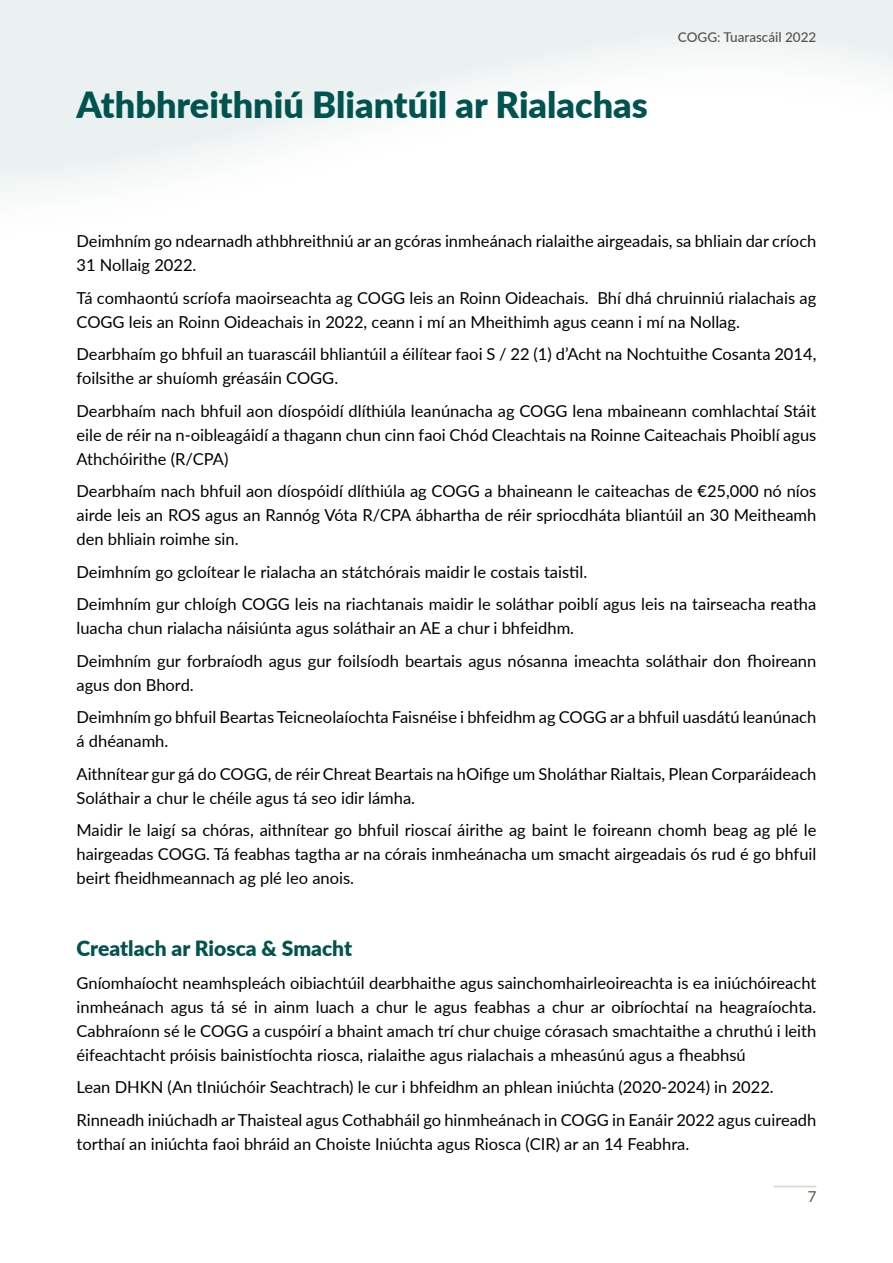
<style>
.page{position:relative;width:893px;height:1263px;background:#fff}
.page>*{position:absolute;margin:0;border:0;box-sizing:border-box;transform-origin:0 0}
.t1{font:900 36px "Lato";color:#00534f}
.t2{font:900 21px "Lato";color:#00534f}
.t3{font:16.5px/24px "Lato";color:#000}
.t4{font:15px "Lato";color:#53534a}
.t5{font:500 13.5px "Lato";color:#53534a}
</style>
<div class="page">
<hr style="left:774px;top:1186px;width:42px;height:1px;background:#d9d2ca">
<h1 class="t1" style="left:77px;top:78px;width:573px">Athbhreithniú Bliantúil ar Rialachas</h1>
<p class="t5" style="left:678px;top:27px;width:140px">COGG: Tuarascáil 2022</p>
<p class="t3" style="left:77px;top:228px;width:741px">Deimhním go ndearnadh athbhreithniú ar an gcóras inmheánach rialaithe airgeadais, sa bhliain dar críoch<br>31 Nollaig 2022.</p>
<p class="t3" style="left:77px;top:285px;width:741px">Tá comhaontú scríofa maoirseachta ag COGG leis an Roinn Oideachais. Bhí dhá chruinniú rialachais ag<br>COGG leis an Roinn Oideachais in 2022, ceann i mí an Mheithimh agus ceann i mí na Nollag.</p>
<p class="t3" style="left:77px;top:341px;width:741px">Dearbhaím go bhfuil an tuarascáil bhliantúil a éilítear faoi S / 22 (1) d’Acht na Nochtuithe Cosanta 2014, foilsithe ar shuíomh gréasáin COGG.</p>
<p class="t3" style="left:77px;top:398px;width:741px;text-align:justify">Dearbhaím nach bhfuil aon díospóidí dlíthiúla leanúnacha ag COGG lena mbaineann comhlachtaí Stáit eile de réir na n-oibleagáidí a thagann chun cinn faoi Chód Cleachtais na Roinne Caiteachais Phoiblí agus Athchóirithe (R/CPA)</p>
<p class="t3" style="left:77px;top:479px;width:741px;text-align:justify">Dearbhaím nach bhfuil aon díospóidí dlíthiúla ag COGG a bhaineann le caiteachas de €25,000 nó níos airde leis an ROS agus an Rannóg Vóta R/CPA ábhartha de réir spriocdháta bliantúil an 30 Meitheamh den bhliain roimhe sin.</p>
<p class="t3" style="left:77px;top:555px;width:741px;line-height:32.5px">Deimhním go gcloítear le rialacha an státchórais maidir le costais taistil.<br>Deimhním gur chloígh COGG leis na riachtanais maidir le soláthar poiblí agus leis na tairseacha reatha</p>
<p class="t3" style="left:77px;top:611px;width:741px;line-height:32.5px">luacha chun rialacha náisiúnta agus soláthair an AE a chur i bhfeidhm.<br>Deimhním gur forbraíodh agus gur foilsíodh beartais agus nósanna imeachta soláthair don fhoireann</p>
<p class="t3" style="left:77px;top:668px;width:741px;line-height:32.5px">agus don Bhord.<br>Deimhním go bhfuil Beartas Teicneolaíochta Faisnéise i bhfeidhm ag COGG ar a bhfuil uasdátú leanúnach</p>
<p class="t3" style="left:77px;top:724px;width:741px;line-height:32.5px">á dhéanamh.<br>Aithnítear gur gá do COGG, de réir Chreat Beartais na hOifige um Sholáthar Rialtais, Plean Corparáideach</p>
<p class="t3" style="left:77px;top:781px;width:741px;line-height:32.5px">Soláthair a chur le chéile agus tá seo idir lámha.<br>Maidir le laigí sa chóras, aithnítear go bhfuil rioscaí áirithe ag baint le foireann chomh beag ag plé le</p>
<p class="t3" style="left:77px;top:842px;width:741px">hairgeadas COGG. Tá feabhas tagtha ar na córais inmheánacha um smacht airgeadais ós rud é go bhfuil beirt fheidhmeannach ag plé leo anois.</p>
<p class="t2" style="left:77px;top:933px;width:277px">Creatlach ar Riosca &amp; Smacht</p>
<p class="t3" style="left:77px;top:970px;width:741px;text-align:justify">Gníomhaíocht neamhspleách oibiachtúil dearbhaithe agus sainchomhairleoireachta is ea iniúchóireacht inmheánach agus tá sé in ainm luach a chur le agus feabhas a chur ar oibríochtaí na heagraíochta.<br>Cabhraíonn sé le COGG a cuspóirí a bhaint amach trí chur chuige córasach smachtaithe a chruthú i leith éifeachtacht próisis bainistíochta riosca, rialaithe agus rialachais a mheasúnú agus a fheabhsú</p>
<p class="t3" style="left:77px;top:1070px;width:741px;line-height:32.5px">Lean DHKN (An tIniúchóir Seachtrach) le cur i bhfeidhm an phlean iniúchta (2020-2024) in 2022.<br>Rinneadh iniúchadh ar Thaisteal agus Cothabháil go hinmheánach in COGG in Eanáir 2022 agus cuireadh</p>
<p class="t3" style="left:77px;top:1131px;width:614px">torthaí an iniúchta faoi bhráid an Choiste Iniúchta agus Riosca (CIR) ar an 14 Feabhra.</p>
<p class="t4" style="left:808px;top:1186px;width:10px">7</p>
</div>
